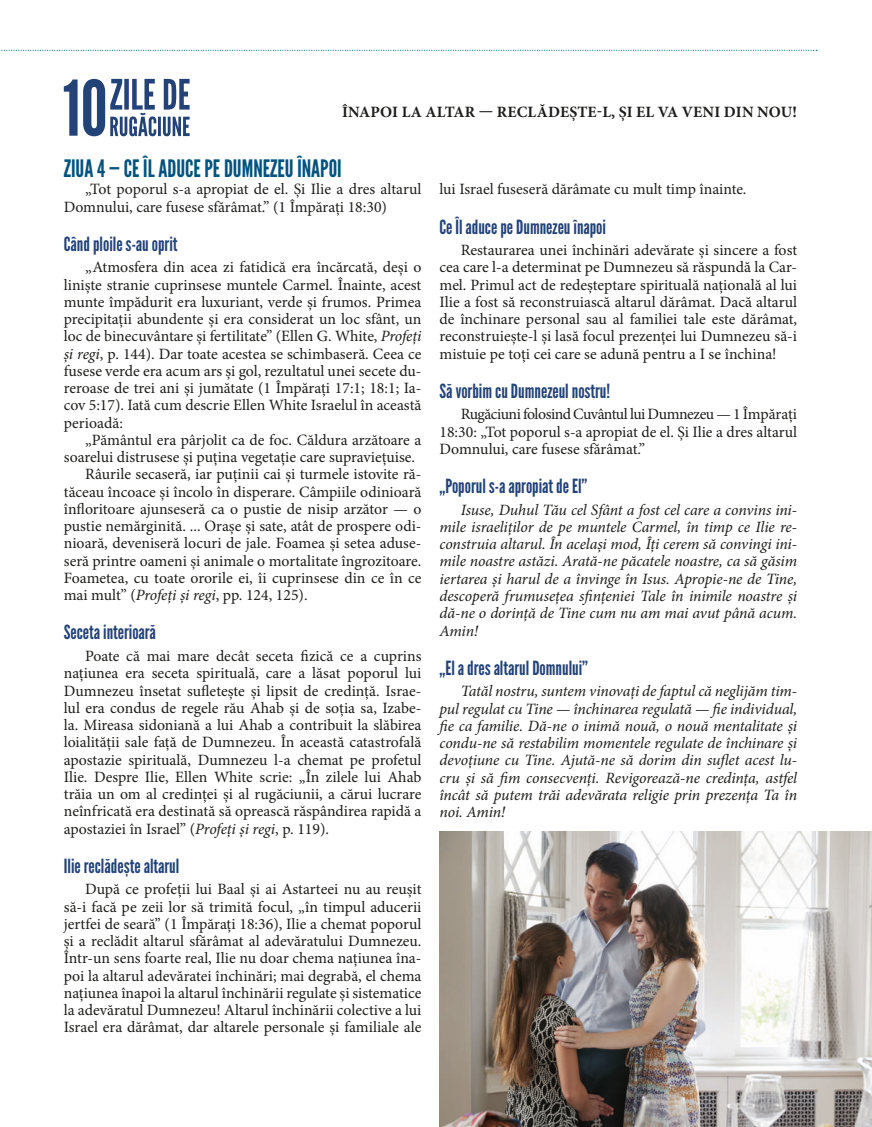
<style>
.page{position:relative;width:872px;height:1127px;background:#fff}
.page>*{position:absolute;margin:0;border:0;box-sizing:border-box;transform-origin:0 0}
.t1{font:24px "League Gothic";color:#00537f}
.t2{font:19.5px "League Gothic";color:#224278}
.t3{font:15.75px/17.2px "Minion Pro";color:#1d1d1b;text-align:justify}
.t4{font:italic 15.75px/17.2px "Minion Pro";letter-spacing:-.01em;color:#1d1d1b;text-align:justify}
.t5{font:700 15.75px "Minion Pro";letter-spacing:.01em;color:#1d1d1b}
.s1{font-style:italic}
</style>
<div class="page">
<svg style="left:64px;top:79px;width:126px;height:57px"></svg>
<svg style="left:0;top:50px;width:817px;height:1px"></svg>
<img style="left:439px;top:831px;width:433px;height:296px">
<p class="t5" style="left:342px;top:101px;width:456px">ÎNAPOI LA ALTAR — RECLĂDEȘTE-L, ȘI EL VA VENI DIN NOU!</p>
<h1 class="t1" style="left:64px;top:154px;width:279px">ZIUA 4 — CE ÎL ADUCE PE DUMNEZEU ÎNAPOI</h1>
<p class="t3" style="left:64px;top:181px;width:359px;text-indent:21px">„Tot poporul s-a apropiat de el. Și Ilie a dres altarul<br>Domnului, care fusese sfărâmat.” (1 Împărați 18:30)</p>
<p class="t2" style="left:64px;top:232px;width:115px">Când ploile s-au oprit</p>
<p class="t3" style="left:64px;top:259px;width:359px;text-indent:21px">„Atmosfera din acea zi fatidică era încărcată, deși o liniște stranie cuprinsese muntele Carmel. Înainte, acest munte împădurit era luxuriant, verde și frumos. Primea precipitații abundente și era considerat un loc sfânt, un loc de binecuvântare și fertilitate” (Ellen G. White, <span class="s1">Profeți și regi</span>, p. 144). Dar toate acestea se schimbaseră. Ceea ce fusese verde era acum ars și gol, rezultatul unei secete du&shy;reroase de trei ani și jumătate (1 Împărați 17:1; 18:1; Ia&shy;cov 5:17). Iată cum descrie Ellen White Israelul în această perioadă:</p>
<p class="t3" style="left:85px;top:431px;width:338px">„Pământul era pârjolit ca de foc. Căldura arzătoare a</p>
<p class="t3" style="left:64px;top:449px;width:353px">soarelui distrusese și puțina vegetație care supraviețuise.</p>
<p class="t3" style="left:85px;top:466px;width:338px">Râurile secaseră, iar puținii cai și turmele istovite ră-</p>
<p class="t3" style="left:64px;top:483px;width:359px">tăceau încoace și încolo în disperare. Câmpiile odinioară</p>
<p class="t3" style="left:64px;top:500px;width:359px">înfloritoare ajunseseră ca o pustie de nisip arzător — o</p>
<p class="t3" style="left:64px;top:518px;width:359px">pustie nemărginită. ... Orașe și sate, atât de prospere odi-</p>
<p class="t3" style="left:64px;top:535px;width:359px">nioară, deveniseră locuri de jale. Foamea și setea aduse-</p>
<p class="t3" style="left:64px;top:552px;width:359px">seră printre oameni și animale o mortalitate îngrozitoare.</p>
<p class="t3" style="left:64px;top:569px;width:359px">Foametea, cu toate ororile ei, îi cuprinsese din ce în ce</p>
<p class="t3" style="left:64px;top:587px;width:245px">mai mult” (<span class="s1">Profeți și regi</span>, pp. 124, 125).</p>
<p class="t2" style="left:64px;top:621px;width:94px">Seceta interioară</p>
<p class="t3" style="left:64px;top:647px;width:359px;text-indent:21px">Poate că mai mare decât seceta fizică ce a cuprins națiunea era seceta spirituală, care a lăsat poporul lui Dumnezeu însetat sufletește și lipsit de credință. Israe&shy;lul era condus de regele rău Ahab și de soția sa, Izabe&shy;la. Mireasa sidoniană a lui Ahab a contribuit la slăbirea loialității sale față de Dumnezeu. În această catastrofală apostazie spirituală, Dumnezeu l-a chemat pe profetul Ilie. Despre Ilie, Ellen White scrie: „În zilele lui Ahab trăia un om al credinței și al rugăciunii, a cărui lucrare neînfricată era destinată să oprească răspândirea rapidă a apostaziei în Israel” (<span class="s1">Profeți și regi</span>, p. 119).</p>
<p class="t2" style="left:64px;top:854px;width:117px">Ilie reclădeşte altarul</p>
<p class="t3" style="left:64px;top:881px;width:359px;text-indent:21px">După ce profeții lui Baal și ai Astarteei nu au reușit să-i facă pe zeii lor să trimită focul, „în timpul aducerii jertfei de seară” (1 Împărați 18:36), Ilie a chemat poporul și a reclădit altarul sfărâmat al adevăratului Dumnezeu.<br>Într-un sens foarte real, Ilie nu doar chema națiunea îna&shy;poi la altarul adevăratei închinări; mai degrabă, el chema națiunea înapoi la altarul închinării regulate și sistematice la adevăratul Dumnezeu! Altarul închinării colective a lui Israel era dărâmat, dar altarele personale și familiale ale</p>
<p class="t3" style="left:439px;top:181px;width:308px">lui Israel fuseseră dărâmate cu mult timp înainte.</p>
<p class="t2" style="left:439px;top:215px;width:168px">Ce Îl aduce pe Dumnezeu înapoi</p>
<p class="t3" style="left:439px;top:242px;width:359px;text-indent:21px">Restaurarea unei închinări adevărate și sincere a fost cea care l-a determinat pe Dumnezeu să răspundă la Car&shy;mel. Primul act de redeșteptare spirituală națională al lui Ilie a fost să reconstruiască altarul dărâmat. Dacă altarul de închinare personal sau al familiei tale este dărâmat, reconstruiește-l și lasă focul prezenței lui Dumnezeu să-i mistuie pe toți cei care se adună pentru a I se închina!</p>
<p class="t2" style="left:439px;top:379px;width:172px">Să vorbim cu Dumnezeul nostru!</p>
<p class="t3" style="left:439px;top:406px;width:359px;text-indent:21px">Rugăciuni folosind Cuvântul lui Dumnezeu — 1 Împărați 18:30: „Tot poporul s-a apropiat de el. Și Ilie a dres altarul Domnului, care fusese sfărâmat.”</p>
<p class="t2" style="left:439px;top:475px;width:149px">„Poporul s-a apropiat de El”</p>
<p class="t4" style="left:439px;top:501px;width:359px;text-indent:21px">Isuse, Duhul Tău cel Sfânt a fost cel care a convins ini&shy;mile israeliților de pe muntele Carmel, în timp ce Ilie re&shy;construia altarul. În același mod, Îți cerem să convingi ini&shy;mile noastre astăzi. Arată-ne păcatele noastre, ca să găsim iertarea și harul de a învinge în Isus. Apropie-ne de Tine, descoperă frumusețea sfințeniei Tale în inimile noastre și dă-ne o dorință de Tine cum nu am mai avut până acum.<br>Amin!</p>
<p class="t2" style="left:439px;top:656px;width:150px">„El a dres altarul Domnului”</p>
<p class="t4" style="left:439px;top:682px;width:359px;text-indent:21px">Tatăl nostru, suntem vinovați de faptul că neglijăm tim&shy;pul regulat cu Tine — închinarea regulată — fie individual, fie ca familie. Dă-ne o inimă nouă, o nouă mentalitate și condu-ne să restabilim momentele regulate de închinare și devoțiune cu Tine. Ajută-ne să dorim din suflet acest lu&shy;cru și să fim consecvenți. Revigorează-ne credința, astfel încât să putem trăi adevărata religie prin prezența Ta în noi. Amin!</p>
</div>
